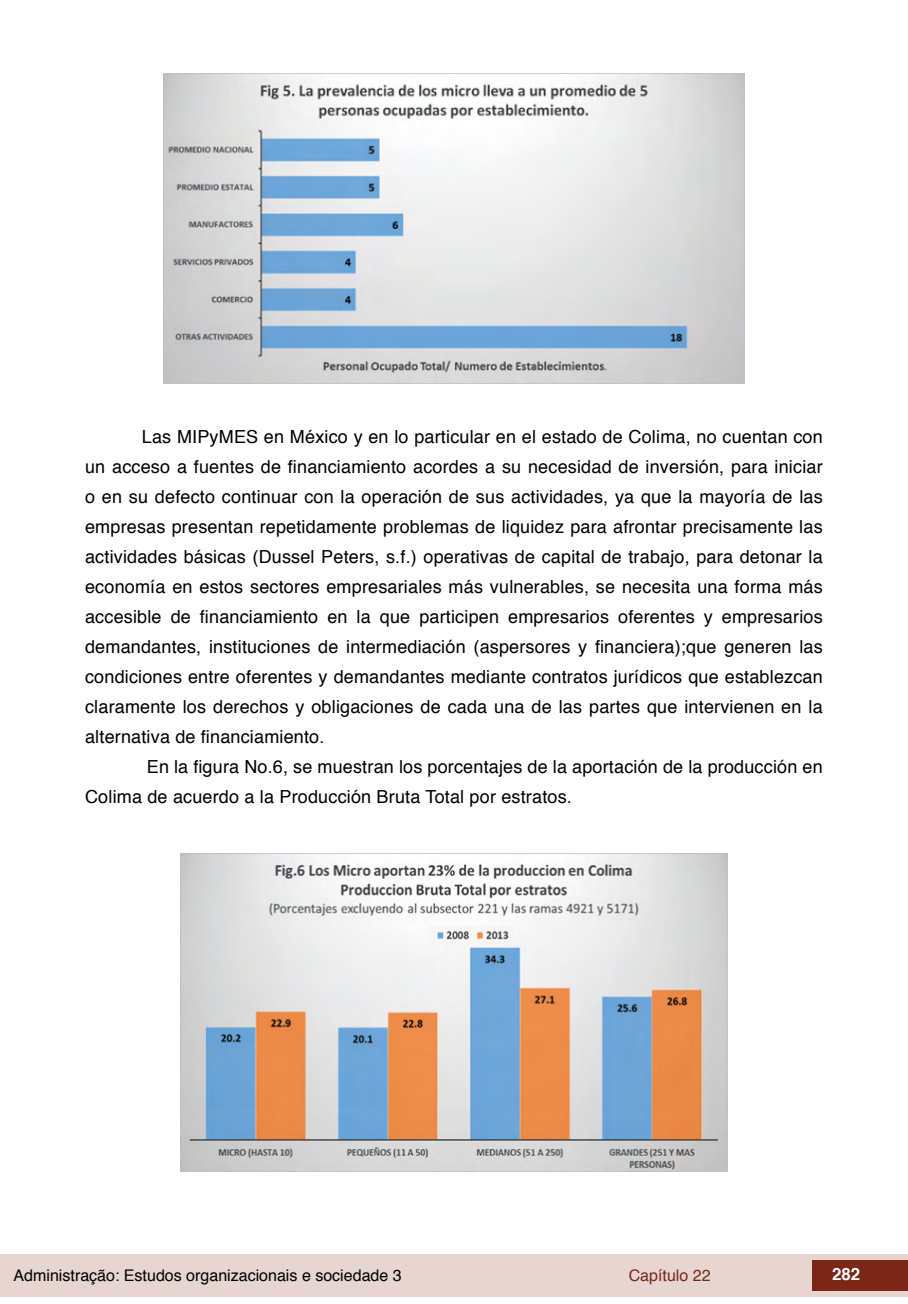
<style>
.page{position:relative;width:908px;height:1304px;background:#fff}
.page>*{position:absolute;margin:0;border:0;box-sizing:border-box;transform-origin:0 0}
.t1{font:18px/30px "Helvetica";letter-spacing:.01em;color:#000;text-align:justify}
.t2{font:700 16.8px "Helvetica";color:#fff}
.t3{font:16px "Helvetica";color:#000}
.t4{font:16px "Helvetica";color:#7a2717}
</style>
<div class="page">
<div style="left:0;top:1254px;width:906px;height:43px;background:#e6d5d1"></div>
<div style="left:812px;top:1261px;width:95px;height:30px;background:#7a2717"></div>
<img style="left:163px;top:74px;width:581px;height:309px">
<img style="left:180px;top:853px;width:547px;height:318px">
<p class="t1" style="left:85px;top:422px;width:738px;text-indent:57px">Las MIPyMES en México y en lo particular en el estado de Colima, no cuentan con un acceso a fuentes de financiamiento acordes a su necesidad de inversión, para iniciar o en su defecto continuar con la operación de sus actividades, ya que la mayoría de las empresas presentan repetidamente problemas de liquidez para afrontar precisamente las actividades básicas (Dussel Peters, s.f.) operativas de capital de trabajo, para detonar la economía en estos sectores empresariales más vulnerables, se necesita una forma más accesible de financiamiento en la que participen empresarios oferentes y empresarios demandantes, instituciones de intermediación (aspersores y financiera);que generen las condiciones entre oferentes y demandantes mediante contratos jurídicos que establezcan claramente los derechos y obligaciones de cada una de las partes que intervienen en la alternativa de financiamiento.</p>
<p class="t1" style="left:85px;top:752px;width:738px;text-indent:62px">En la figura No.6, se muestran los porcentajes de la aportación de la producción en<br>Colima de acuerdo a la Producción Bruta Total por estratos.</p>
<p class="t3" style="left:14px;top:1263px;width:389px">Administração: Estudos organizacionais e sociedade 3</p>
<p class="t4" style="left:628px;top:1263px;width:83px">Capítulo 22</p>
<p class="t2" style="left:831px;top:1261px;width:30px">282</p>
</div>
